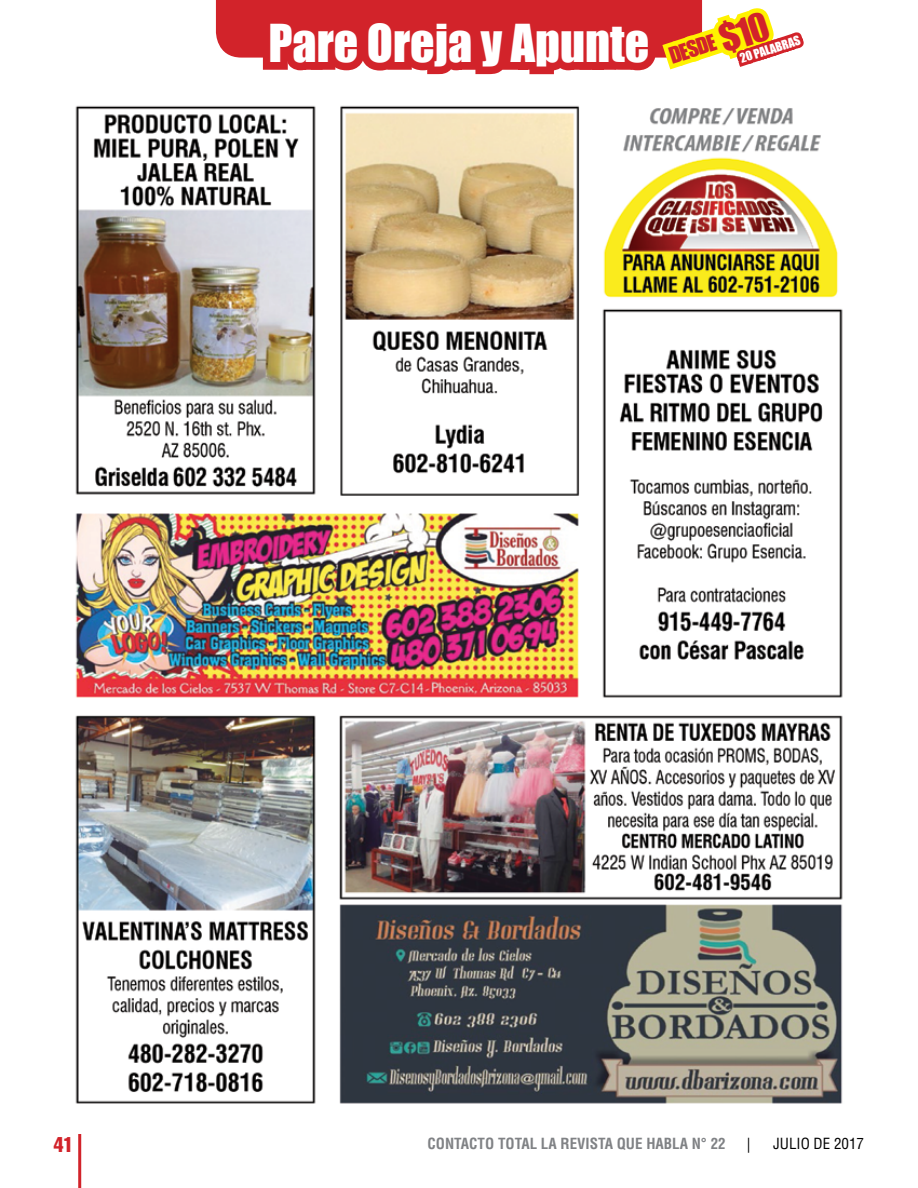
<style>
.page{position:relative;width:918px;height:1188px;background:#fff}
.page>*{position:absolute;margin:0;border:0;box-sizing:border-box;transform-origin:0 0}
.t1{font:48px "Impact";color:#fff}
.t2{font:21px "Impact";color:#d2232a}
.t3{font:extra-condensed 21px "Helvetica";color:#d2232a}
.t4{font:700 condensed 15px "Helvetica";color:#808285}
.t5{font:condensed 15px "Helvetica";color:#000}
.t6{font:12px "Impact";color:#fff}
.s1{font-size:36px}
</style>
<div class="page">
<hr style="left:78px;top:1134px;width:3px;height:54px;background:#d2232a">
<img style="left:75px;top:0;width:768px;height:1104px">
<svg style="left:216px;top:0;width:593px;height:189px"></svg>
<h1 class="t1" style="left:268px;top:6px;width:383px">Pare Oreja y Apunte</h1>
<h2 class="t2" style="left:665px;top:41px;width:104px;rotate:-18deg">DESDE <span class="s1">$10</span></h2>
<p class="t6" style="left:737px;top:50px;width:22px;rotate:-18deg">20 palabras</p>
<h2 class="t3" style="left:54px;top:1131px;width:21px">41</h2>
<p class="t4" style="left:428px;top:1135px;width:300px">CONTACTO TOTAL LA REVISTA QUE HABLA N° 22</p>
<p class="t5" style="left:747px;top:1135px;width:5px">|</p>
<p class="t5" style="left:773px;top:1135px;width:92px">JULIO DE 2017</p>
</div>
